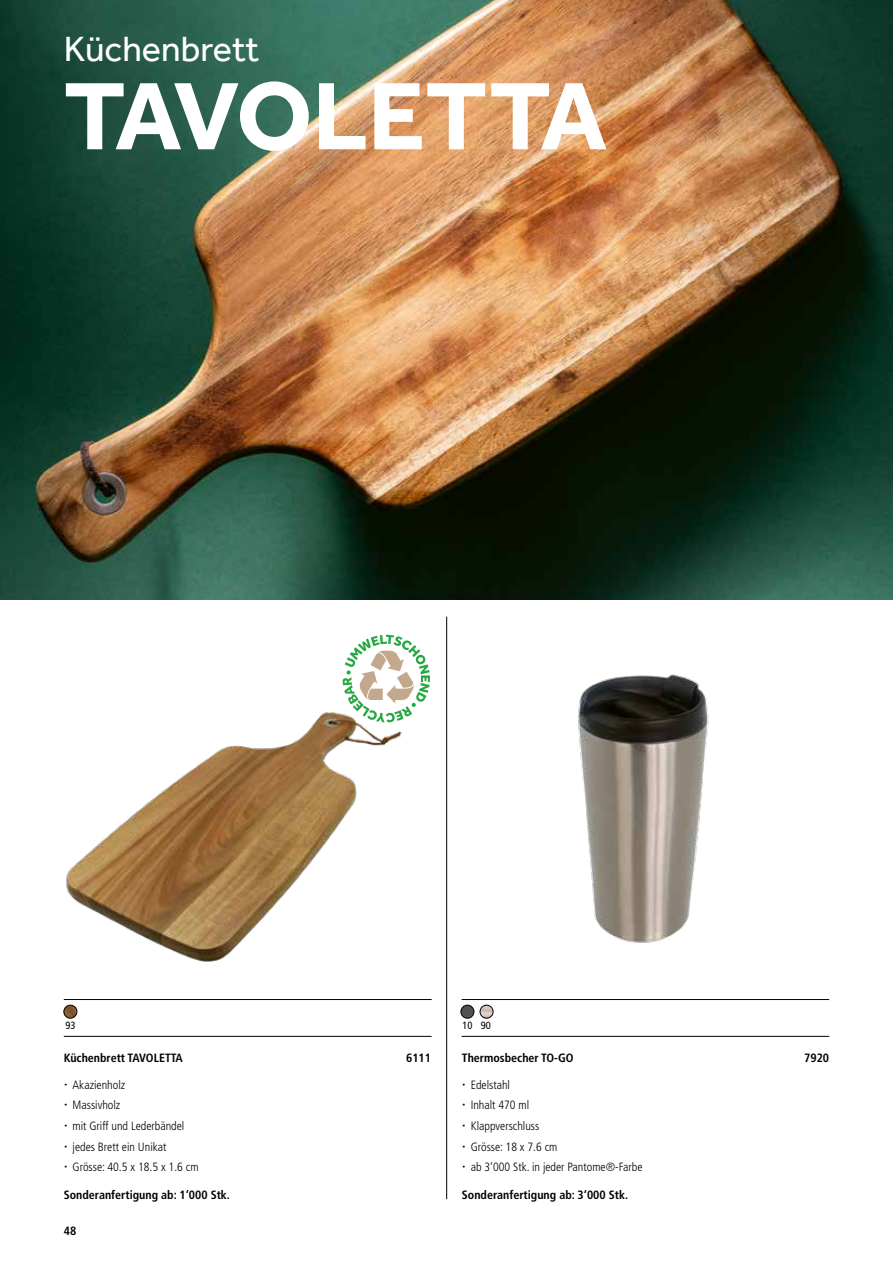
<style>
.page{position:relative;width:893px;height:1263px;background:#fff}
.page>*{position:absolute;margin:0;border:0;box-sizing:border-box;transform-origin:0 0}
.t1{font:700 99px "Effra";letter-spacing:-.015em;color:#fff}
.t2{font:36px "Effra";color:#fff}
.t3{font:300 condensed 12px/20.5px "Frutiger LT Std";color:#000}
.t4{font:700 condensed 12px "Frutiger LT Std";color:#000}
.t5{font:condensed 10.5px "Frutiger LT Std";color:#000}
.s1{font-family:"Proxima Nova";font-weight:400;font-stretch:normal;font-size:18px}
</style>
<div class="page">
<hr style="left:446px;top:617px;width:1px;height:582px;background:#000">
<hr style="left:64px;top:1036px;width:368px;height:1px;background:#000">
<hr style="left:462px;top:1036px;width:367px;height:1px;background:#000">
<hr style="left:64px;top:999px;width:368px;height:1px;background:#000">
<hr style="left:462px;top:999px;width:367px;height:1px;background:#000">
<img style="left:66px;top:680px;width:336px;height:282px">
<img style="left:577px;top:674px;width:132px;height:269px">
<img style="left:0;top:0;width:893px;height:599px">
<svg style="left:64px;top:1005px;width:13px;height:13px"></svg>
<div style="left:64px;top:1005px;width:13px;height:13px;border:1px solid #000;border-radius:50%"></div>
<svg style="left:461px;top:1005px;width:13px;height:13px"></svg>
<div style="left:461px;top:1005px;width:13px;height:13px;border:1px solid #000;border-radius:50%"></div>
<svg style="left:480px;top:1005px;width:13px;height:13px"></svg>
<div style="left:480px;top:1005px;width:13px;height:13px;border:1px solid #000;border-radius:50%"></div>
<svg style="left:343px;top:635px;width:87px;height:87px"></svg>
<h2 class="t2" style="left:64px;top:27px;width:197px">Küchenbrett</h2>
<h1 class="t1" style="left:64px;top:57px;width:545px">TAVOLETTA</h1>
<p class="t5" style="left:65px;top:1019px;width:12px">93</p>
<p class="t5" style="left:462px;top:1019px;width:30px">10 90</p>
<p class="t4" style="left:64px;top:1051px;width:121px">Küchenbrett TAVOLETTA</p>
<p class="t4" style="left:406px;top:1051px;width:26px">6111</p>
<p class="t3" style="left:64px;top:1074px;width:136px"><span class="s1">·</span> Akazienholz<br><span class="s1">·</span> Massivholz<br><span class="s1">·</span> mit Griff und Lederbändel<br><span class="s1">·</span> jedes Brett ein Unikat<br><span class="s1">·</span> Grösse: 40.5 x 18.5 x 1.6 cm</p>
<p class="t4" style="left:64px;top:1187px;width:168px">Sonderanfertigung ab: 1‘000 Stk.</p>
<p class="t4" style="left:64px;top:1224px;width:14px">48</p>
<p class="t4" style="left:462px;top:1051px;width:113px">Thermosbecher TO-GO</p>
<p class="t4" style="left:804px;top:1051px;width:26px">7920</p>
<p class="t3" style="left:462px;top:1074px;width:182px"><span class="s1">·</span> Edelstahl<br><span class="s1">·</span> Inhalt 470 ml<br><span class="s1">·</span> Klappverschluss<br><span class="s1">·</span> Grösse: 18 x 7.6 cm<br><span class="s1">·</span> ab 3‘000 Stk. in jeder Pantome®-Farbe</p>
<p class="t4" style="left:462px;top:1187px;width:168px">Sonderanfertigung ab: 3‘000 Stk.</p>
</div>
